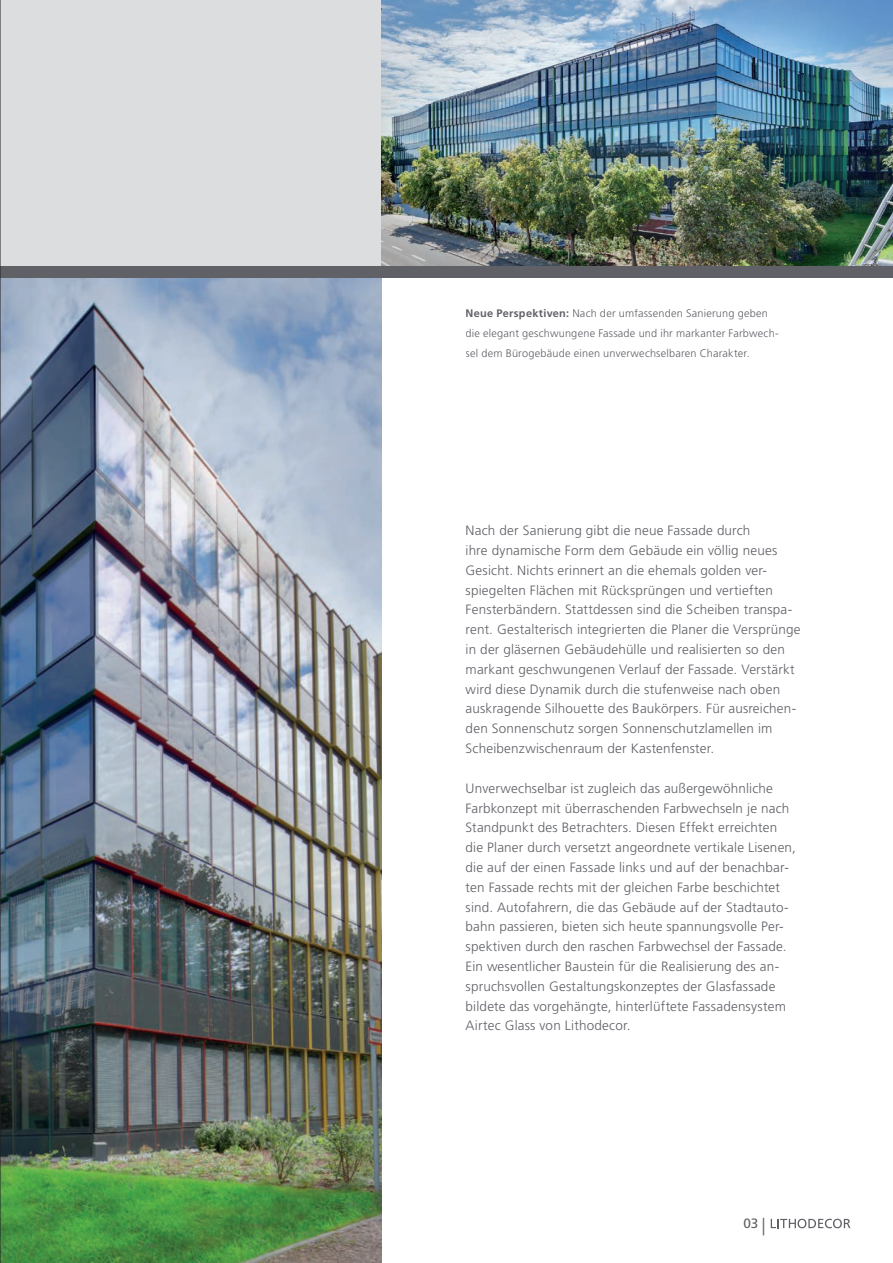
<style>
.page{position:relative;width:893px;height:1263px;background:#fff}
.page>*{position:absolute;margin:0;border:0;box-sizing:border-box;transform-origin:0 0}
.t1{font:300 13.5px/19.8px "Frutiger LT";letter-spacing:.015em;color:#5f6167}
.t2{font:13.5px "Frutiger LT";color:#5f6167}
.t3{font:300 10.95px/19.8px "Frutiger LT";letter-spacing:.02em;color:#5f6167}
.s1{font-weight:700}
.s2{font-size:17.55px}
</style>
<div class="page">
<div style="left:0;top:0;width:382px;height:1263px;background:#dcdddf"></div>
<img style="left:1px;top:278px;width:381px;height:985px">
<img style="left:382px;top:0;width:511px;height:266px">
<svg style="left:771px;top:1219px;width:79px;height:9px"></svg>
<div style="left:0;top:266px;width:893px;height:12px;background:#5f6167"></div>
<hr style="left:0;top:0;width:1px;height:1263px;background:#231f20">
<p class="t3" style="left:466px;top:304px;width:315px"><span class="s1">Neue Perspektiven:</span> Nach der umfassenden Sanierung geben die elegant geschwungene Fassade und ihr markanter Farbwech&shy;sel dem Bürogebäude einen unverwechselbaren Charakter.</p>
<p class="t1" style="left:466px;top:521px;width:336px">Nach der Sanierung gibt die neue Fassade durch<br>ihre dynamische Form dem Gebäude ein völlig neues Gesicht. Nichts erinnert an die ehemals golden ver&shy;spiegelten Flächen mit Rücksprüngen und vertieften Fensterbändern. Stattdessen sind die Scheiben transpa&shy;rent. Gestalterisch integrierten die Planer die Versprünge in der gläsernen Gebäudehülle und realisierten so den markant geschwungenen Verlauf der Fassade. Verstärkt wird diese Dynamik durch die stufenweise nach oben auskragende Silhouette des Baukörpers. Für ausreichen&shy;den Sonnenschutz sorgen Sonnenschutzlamellen im Scheibenzwischenraum der Kastenfenster.</p>
<p class="t1" style="left:466px;top:778px;width:332px">Unverwechselbar ist zugleich das außergewöhnliche Farbkonzept mit überraschenden Farbwechseln je nach Standpunkt des Betrachters. Diesen Effekt erreichten die Planer durch versetzt angeordnete vertikale Lisenen, die auf der einen Fassade links und auf der benachbar&shy;ten Fassade rechts mit der gleichen Farbe beschichtet sind. Autofahrern, die das Gebäude auf der Stadtauto&shy;bahn passieren, bieten sich heute spannungsvolle Per&shy;spektiven durch den raschen Farb wechsel der Fassade.<br>Ein wesentlicher Baustein für die Realisierung des an&shy;spruchsvollen Gestaltungskonzeptes der Glasfassade bildete das vorgehängte, hinterlüftete Fassadensystem Airtec Glass von Lithodecor.</p>
<p class="t2" style="left:743px;top:1216px;width:23px">03 <span class="s2">|</span></p>
</div>
